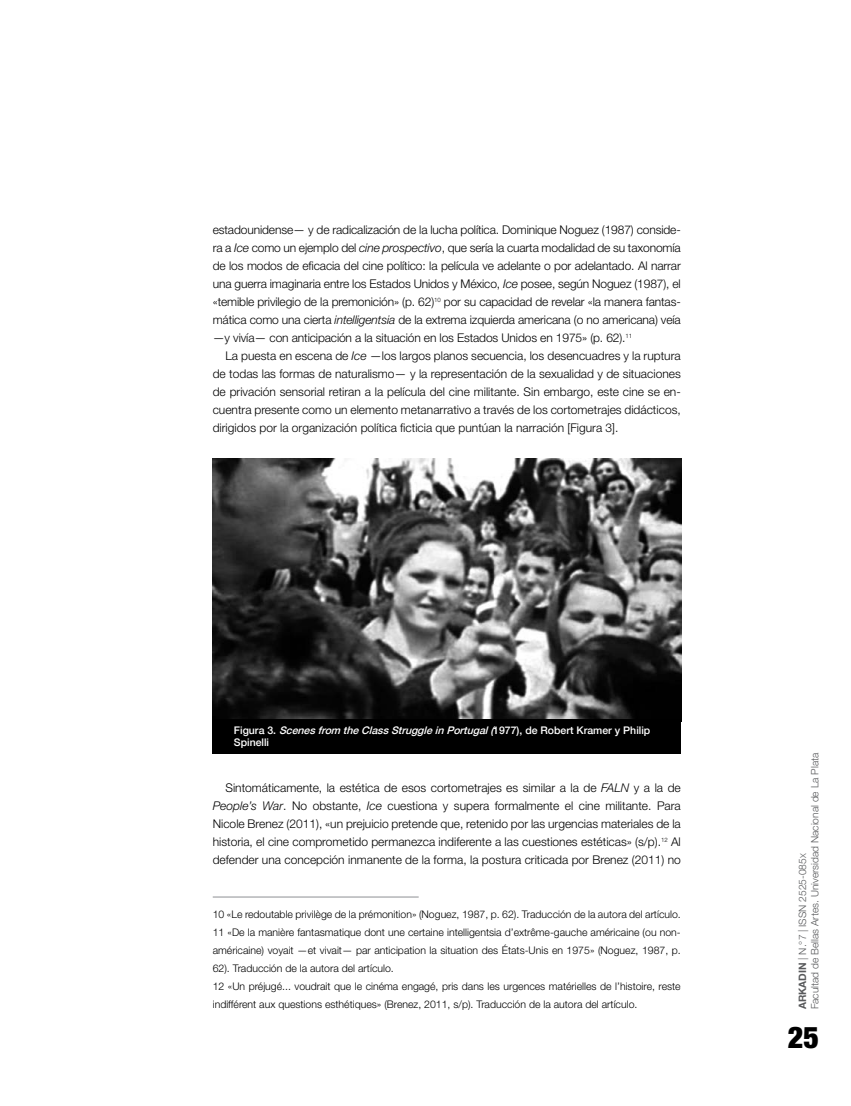
<style>
.page{position:relative;width:851px;height:1106px;background:#fff}
.page>*{position:absolute;margin:0;border:0;box-sizing:border-box;transform-origin:0 0}
.t1{font:900 condensed 30px "Helvetica Neue LT Std";color:#000}
.t2{font:300 12px/18px "Helvetica Neue LT Std";color:#000;text-align:justify}
.t3{font:300 10.5px/18px "Helvetica Neue LT Std";color:#000}
.t4{font:500 10.5px/12.6px "Helvetica 65";color:#fff}
.t5{font:300 10.2px/12.3px "Helvetica Neue LT Std";color:#58595b}
.s1{font-style:italic}
.s2{font-family:"Helvetica 75";font-weight:700}
.s3{font-family:"Helvetica Neue LT Std Lt SC800";font-weight:400}
.s4{font-family:"Helvetica Neue LT Std Lt SC800";font-weight:400;font-size:8.1px}
</style>
<div class="page">
<img style="left:213px;top:458px;width:468px;height:261px">
<div style="left:213px;top:719px;width:468px;height:34px;background:#000"></div>
<hr style="left:213px;top:896px;width:205px;height:1px;background:#939598">
<p class="t2" style="left:213px;top:220px;width:469px">estadounidense— y de radicalización de la lucha política. Dominique Noguez (1987) conside&shy;ra a <span class="s1">Ice</span> como un ejemplo del <span class="s1">cine prospectivo</span>, que sería la cuarta modalidad de su taxonomía de los modos de eficacia del cine político: la película ve adelante o por adelantado. Al narrar una guerra imaginaria entre los Estados Unidos y México, <span class="s1">Ice</span> posee, según Noguez (1987), el «temible privilegio de la premonición» (p. 62)<sup>10</sup> por su capacidad de revelar «la manera fantas&shy;mática como una cierta <span class="s1">intelligentsia</span> de la extrema izquierda americana (o no americana) veía —y vivía— con anticipación a la situación en los Estados Unidos en 1975» (p. 62).<sup>11</sup></p>
<p class="t2" style="left:213px;top:346px;width:469px;text-indent:13px">La puesta en escena de <span class="s1">Ice</span> —los largos planos secuencia, los desencuadres y la ruptura de todas las formas de naturalismo— y la representación de la sexualidad y de situaciones de privación sensorial retiran a la película del cine militante. Sin embargo, este cine se en&shy;cuentra presente como un elemento metanarrativo a través de los cortometrajes didácticos, dirigidos por la organización política ficticia que puntúan la narración [Figura 3].</p>
<p class="t4" style="left:234px;top:723px;width:418px">F i g u r a 3 . <span class="s1">Scenesfrom theClassStruggleinPortugal(</span>1 9 7 7 ) , d e R o b e r t K r a m e r y P h i l i p<br>Spinelli</p>
<p class="t2" style="left:213px;top:778px;width:469px;text-indent:13px">Sintomáticamente, la estética de esos cortometrajes es similar a la de <span class="s1">FALN</span> y a la de <span class="s1">People’s War</span>. No obstante, <span class="s1">Ice</span> cuestiona y supera formalmente el cine militante. Para Nicole Brenez (2011), «un prejuicio pretende que, retenido por las urgencias materiales de la historia, el cine comprometido permanezca indiferente a las cuestiones estéticas» (s/p).<sup>12</sup> Al defender una concepción inmanente de la forma, la postura criticada por Brenez (2011) no</p>
<p class="t3" style="left:213px;top:905px;width:469px">10 «Le redoutable privilège de la prémonition» (Noguez, 1987, p. 62). Traducción de la autora del artículo.<br>11 «De la manière fantasmatique dont une certaine intelligentsia d’extrême-gauche américaine (ou non&shy;américaine) voyait —et vivait— par anticipation la situation des États-Unis en 1975» (Noguez, 1987, p.<br>62). Traducción de la autora del artículo.<br>12 «Un préjugé... voudrait que le cinéma engagé, pris dans les urgences matérielles de l’histoire, reste indifférent aux questions esthétiques» (Brenez, 2011, s/p). Traducción de la autora del artículo.</p>
<p class="t5" style="left:796px;top:1009px;width:258px;rotate:-90deg"><span class="s2">ARKADIN</span> | N.°7 | issn <span class="s3">2525-085</span><span class="s4">x<br></span>Facultad de Bellas Artes. Universidad Nacional de La Plata</p>
<h1 class="t1" style="left:787px;top:1018px;width:33px">25</h1>
</div>
